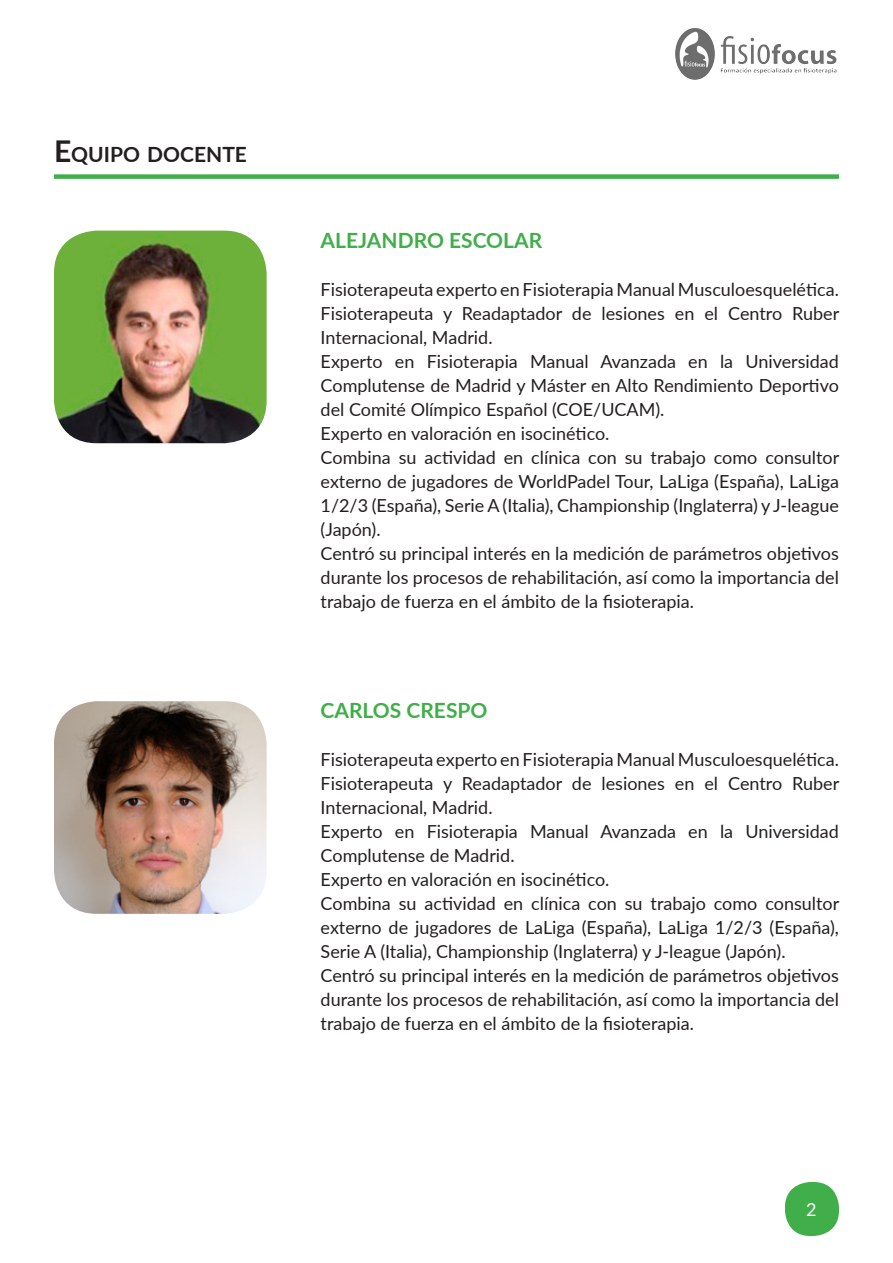
<style>
.page{position:relative;width:893px;height:1263px;background:#fff}
.page>*{position:absolute;margin:0;border:0;box-sizing:border-box;transform-origin:0 0}
.t1{font:700 21px "Lato";color:#40ae49}
.t2{font:700 21px "Lato";color:#231f20}
.t3{font:18px/24px "Lato";color:#231f20;text-align:justify}
.t4{font:18px "Lato";color:#fff}
.s1{font-size:30px}
</style>
<div class="page">
<div style="left:785px;top:1182px;width:54px;height:54px;background:#40ae49;border-radius:26px"></div>
<div style="left:54px;top:174px;width:785px;height:5px;background:#40ae49"></div>
<img style="left:675px;top:28px;width:162px;height:52px">
<img style="left:54px;top:701px;width:213px;height:213px">
<img style="left:54px;top:231px;width:213px;height:212px">
<p class="t2" style="left:54px;top:139px;width:192px"><span class="s1">E</span>QUIPO DOCENTE</p>
<p class="t1" style="left:321px;top:224px;width:223px">ALEJANDRO ESCOLAR</p>
<p class="t3" style="left:321px;top:276px;width:520px">Fisioterapeuta experto en FisioterapiaManualMusculoesquelética.</p>
<p class="t3" style="left:321px;top:300px;width:520px">Fisioterapeuta y Readaptador de lesiones en el Centro Ruber<br>Internacional, Madrid.</p>
<p class="t3" style="left:321px;top:348px;width:520px">Experto en Fisioterapia Manual Avanzada en la Universidad Complutense de Madrid y Máster en Alto Rendimiento Deportivo del Comité Olímpico Español (COE/UCAM).</p>
<p class="t3" style="left:321px;top:420px;width:290px">Experto en valoración en isocinético.</p>
<p class="t3" style="left:321px;top:444px;width:520px">Combina su actividad en clínica con su trabajo como consultor externo de jugadores de WorldPadel Tour, LaLiga (España), LaLiga 1/2/3 (España), Serie A (Italia), Championship (Inglaterra) y J-league (Japón).</p>
<p class="t3" style="left:321px;top:540px;width:520px">Centró su principal interés en la medición de parámetros objetivos durante los procesos de rehabilitación, así como la importancia del trabajo de fuerza en el ámbito de la fisioterapia.</p>
<p class="t1" style="left:321px;top:695px;width:168px">CARLOS CRESPO</p>
<p class="t3" style="left:321px;top:747px;width:520px">Fisioterapeuta experto en FisioterapiaManualMusculoesquelética.</p>
<p class="t3" style="left:321px;top:771px;width:520px">Fisioterapeuta y Readaptador de lesiones en el Centro Ruber<br>Internacional, Madrid.</p>
<p class="t3" style="left:321px;top:819px;width:520px">Experto en Fisioterapia Manual Avanzada en la Universidad<br>Complutense de Madrid.</p>
<p class="t3" style="left:321px;top:867px;width:290px">Experto en valoración en isocinético.</p>
<p class="t3" style="left:321px;top:891px;width:520px">Combina su actividad en clínica con su trabajo como consultor externo de jugadores de LaLiga (España), LaLiga 1/2/3 (España), Serie A (Italia), Championship (Inglaterra) y J-league (Japón).</p>
<p class="t3" style="left:321px;top:963px;width:520px">Centró su principal interés en la medición de parámetros objetivos durante los procesos de rehabilitación, así como la importancia del trabajo de fuerza en el ámbito de la fisioterapia.</p>
<p class="t4" style="left:806px;top:1197px;width:12px">2</p>
</div>
